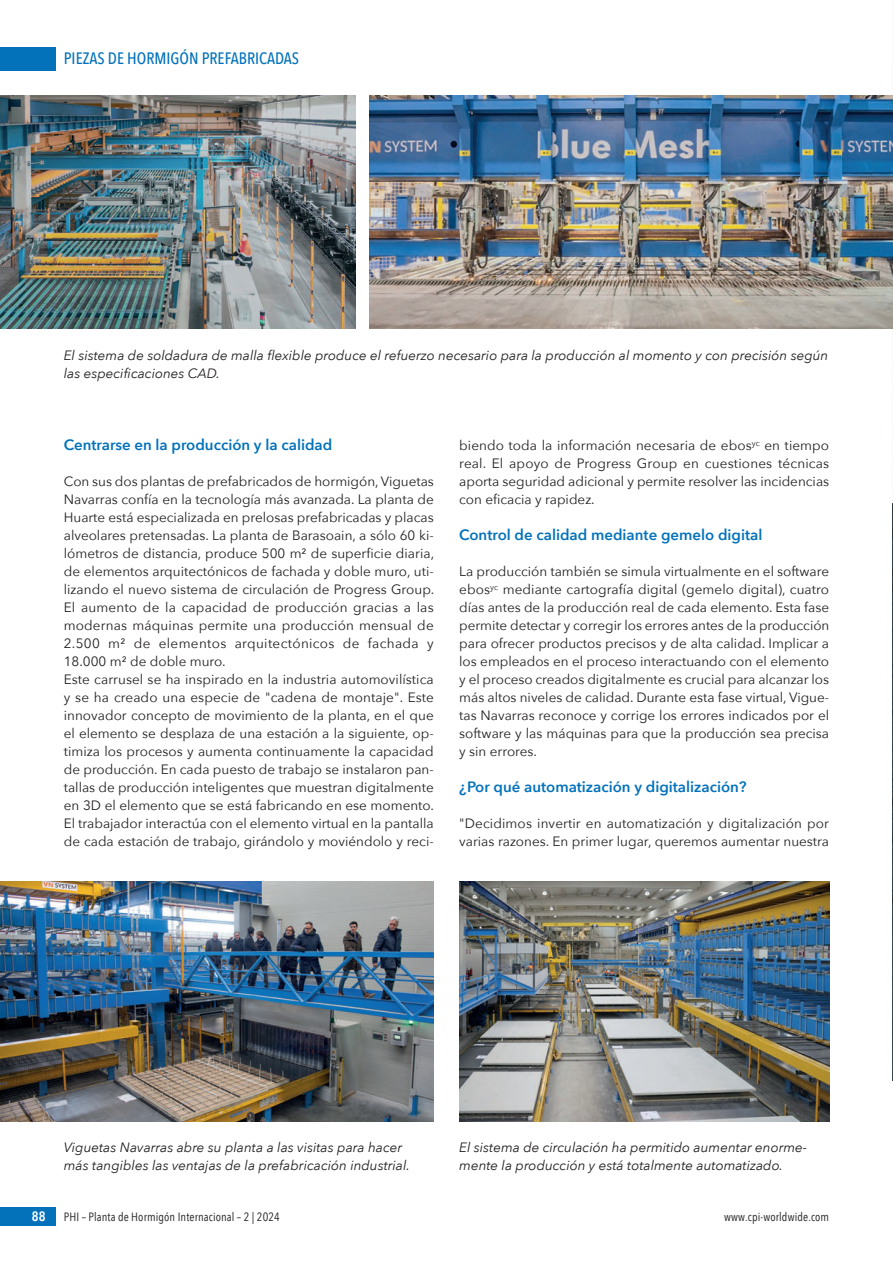
<style>
.page{position:relative;width:893px;height:1263px;background:#fff}
.page>*{position:absolute;margin:0;border:0;box-sizing:border-box;transform-origin:0 0}
.t1{font:500 16.5px "Avenir Next Condensed";color:#0372bb}
.t2{font:600 15px "Avenir Next";color:#0372bb}
.t3{font:13.5px/18px "Avenir Next";color:#231f20}
.t4{font:italic 13.5px/18px "Avenir Next";color:#231f20}
.t5{font:600 13.5px "Avenir Next Condensed";color:#fff}
.t6{font:12px "Avenir Next Condensed";letter-spacing:.01em;color:#231f20}
</style>
<div class="page">
<div style="left:0;top:47px;width:55px;height:23px;background:#0372bb"></div>
<div style="left:0;top:1208px;width:55px;height:18px;background:#0372bb"></div>
<img style="left:892px;top:95px;width:1px;height:985px">
<hr style="left:892px;top:1080px;width:1px;height:183px;background:#fcb814">
<img style="left:0;top:96px;width:356px;height:233px">
<img style="left:370px;top:96px;width:523px;height:233px">
<img style="left:0;top:881px;width:434px;height:240px">
<img style="left:459px;top:881px;width:370px;height:240px">
<p class="t1" style="left:64px;top:49px;width:237px">PIEZAS DE HORMIGÓN PREFABRICADAS</p>
<p class="t4" style="left:64px;top:346px;width:766px">El sistema de soldadura de malla flexible produce el refuerzo necesario para la producción al momento y con precisión según las especificaciones CAD.</p>
<p class="t2" style="left:64px;top:432px;width:270px">Centrarse en la producción y la calidad</p>
<p class="t3" style="left:64px;top:472px;width:372px">Con sus dos plantas de prefabricados de hormigón, Viguetas Navarras confía en la tecnología más avanzada. La planta de Huarte está especializada en prelosas prefabricadas y placas alveolares pretensadas. La planta de Barasoain, a sólo 60 ki&shy;lómetros de distancia, produce 500 m² de superficie diaria, de elementos arquitectónicos de fachada y doble muro, uti&shy;lizando el nuevo sistema de circulación de Progress Group.<br>El aumento de la capacidad de producción gracias a las modernas máquinas permite una producción mensual de 2.500 m² de elementos arquitectónicos de fachada y 18.000 m² de doble muro.<br>Este carrusel se ha inspirado en la industria automovilística y se ha creado una especie de "cadena de montaje". Este innovador concepto de movimiento de la planta, en el que el elemento se desplaza de una estación a la siguiente, op&shy;timiza los procesos y aumenta continuamente la capacidad de producción. En cada puesto de trabajo se instalaron pan&shy;tallas de producción inteligentes que muestran digitalmente en 3D el elemento que se está fabricando en ese momento.<br>El trabajador interactúa con el elemento virtual en la pantalla de cada estación de trabajo, girándolo y moviéndolo y reci-</p>
<p class="t3" style="left:459px;top:436px;width:372px;text-align:justify">biendo toda la información necesaria de ebos<sup>yc</sup> en tiempo real. El apoyo de Progress Group en cuestiones técnicas aporta seguridad adicional y permite resolver las incidencias con eficacia y rapidez.</p>
<p class="t2" style="left:459px;top:522px;width:305px">Control de calidad mediante gemelo digital</p>
<p class="t3" style="left:459px;top:562px;width:372px;text-align:justify">La producción también se simula virtualmente en el software ebos<sup>yc</sup> mediante cartografía digital (gemelo digital), cuatro días antes de la producción real de cada elemento. Esta fase permite detectar y corregir los errores antes de la producción para ofrecer productos precisos y de alta calidad. Implicar a los empleados en el proceso interactuando con el elemento y el proceso creados digitalmente es crucial para alcanzar los más altos niveles de calidad. Durante esta fase virtual, Vigue&shy;tas Navarras reconoce y corrige los errores indicados por el software y las máquinas para que la producción sea precisa y sin errores.</p>
<p class="t2" style="left:459px;top:774px;width:289px">¿Por qué automatización y digitalización?</p>
<p class="t3" style="left:459px;top:814px;width:371px">"Decidimos invertir en automatización y digitalización por varias razones. En primer lugar, queremos aumentar nuestra</p>
<p class="t4" style="left:64px;top:1138px;width:348px">Viguetas Navarras abre su planta a las visitas para hacer más tangibles las ventajas de la prefabricación industrial.</p>
<p class="t4" style="left:459px;top:1138px;width:349px">El sistema de circulación ha permitido aumentar enorme&shy;mente la producción y está totalmente automatizado.</p>
<p class="t5" style="left:32px;top:1205px;width:15px">88</p>
<p class="t6" style="left:64px;top:1207px;width:218px">PHI – Planta de Hormigón Internacional – 2 | 2024</p>
<p class="t6" style="left:724px;top:1207px;width:107px">www.cpi-worldwide.com</p>
</div>
